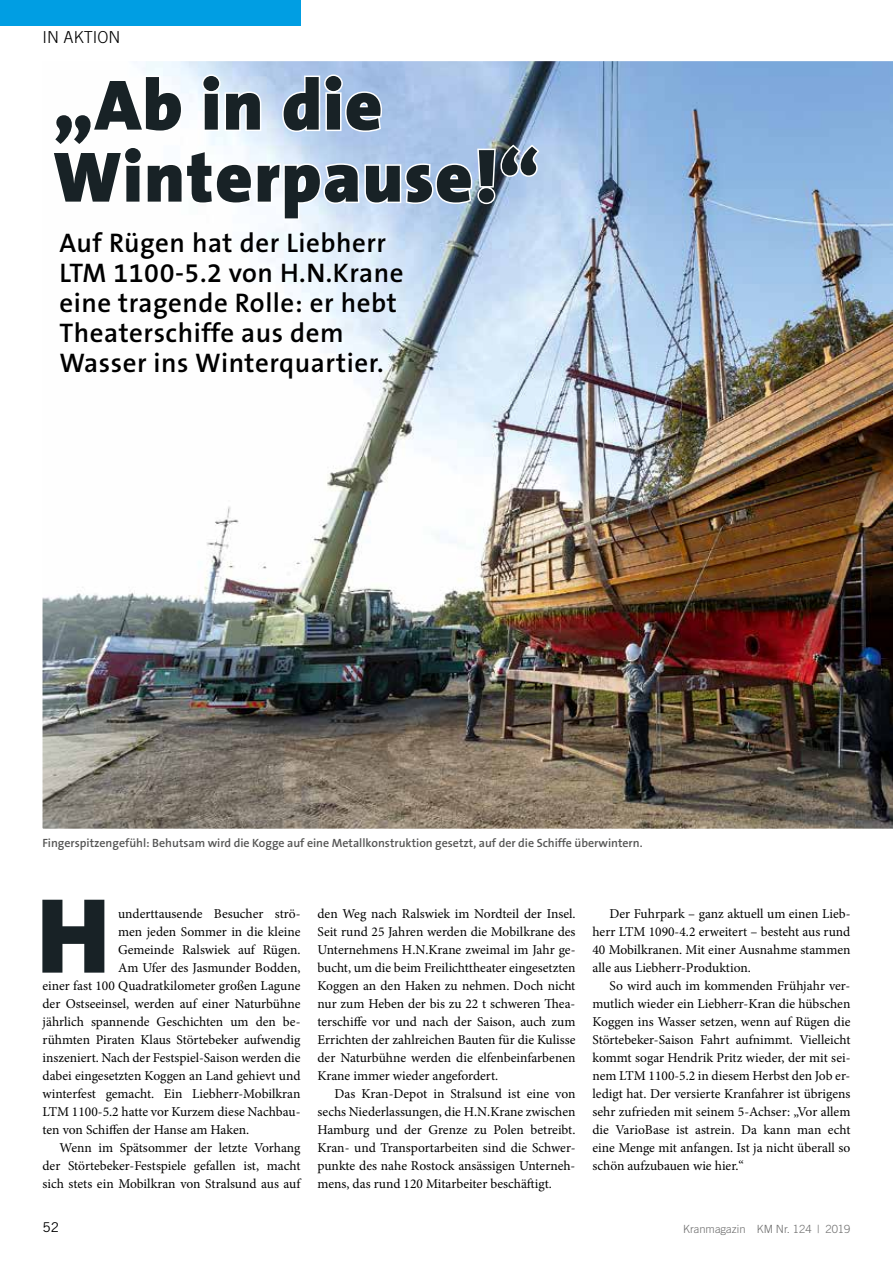
<style>
.page{position:relative;width:893px;height:1263px;background:#fff}
.page>*{position:absolute;margin:0;border:0;box-sizing:border-box;transform-origin:0 0}
.t1{font:900 108px "The Sans B9";color:#182226}
.t2{font:900 72px/72px "The Sans B9";letter-spacing:.02em;color:#182226}
.t3{font:600 27px/30px "The Sans B6";letter-spacing:.02em;color:#000}
.t4{font:300 16.5px "Trade Gothic";color:#000}
.t5{font:13.5px/18px "Minion Pro";color:#000;text-align:justify}
.t6{font:13.5px "Trade Gothic";color:#000}
.t7{font:600 12px "The Sans B6";color:#565655}
.t8{font:300 11.25px "Trade Gothic";color:#6e6e6e}
</style>
<div class="page">
<div style="left:0;top:0;width:300px;height:26px;background:#009ee3"></div>
<img style="left:42px;top:61px;width:851px;height:768px">
<svg style="left:50px;top:73px;width:491px;height:188px"></svg>
<p class="t4" style="left:43px;top:27px;width:79px">IN AKTION</p>
<h2 class="t2" style="left:53px;top:72px;width:488px">„Ab in die<br>Winterpause!“</h2>
<h3 class="t3" style="left:60px;top:229px;width:345px">Auf Rügen hat der Liebherr<br>LTM 1100-5.2 von H.N.Krane eine tragende Rolle: er hebt<br>Theaterschiffe aus dem<br>Wasser ins Winterquartier.</h3>
<p class="t7" style="left:43px;top:836px;width:602px">Fingerspitzengefühl: Behutsam wird die Kogge auf eine Metallkonstruktion gesetzt, auf der die Schiffe überwintern.</p>
<h1 class="t1" style="left:37px;top:878px;width:74px">H</h1>
<p class="t5" style="left:118px;top:905px;width:184px">underttausende Besucher strö-</p>
<p class="t5" style="left:118px;top:923px;width:184px">men jeden Sommer in die kleine</p>
<p class="t5" style="left:118px;top:941px;width:184px">Gemeinde Ralswiek auf Rügen.</p>
<p class="t5" style="left:118px;top:959px;width:184px">Am Ufer des Jasmunder Bodden,</p>
<p class="t5" style="left:43px;top:977px;width:259px">einer fast 100 Quadratkilometer großen Lagune</p>
<p class="t5" style="left:43px;top:995px;width:259px">der Ostseeinsel, werden auf einer Naturbühne</p>
<p class="t5" style="left:43px;top:1013px;width:259px">jährlich spannende Geschichten um den be-</p>
<p class="t5" style="left:43px;top:1031px;width:259px">rühmten Piraten Klaus Störtebeker aufwendig</p>
<p class="t5" style="left:43px;top:1049px;width:259px">inszeniert. Nach der Festspiel-Saison werden die</p>
<p class="t5" style="left:43px;top:1067px;width:259px">dabei eingesetzten Koggen an Land gehievt und</p>
<p class="t5" style="left:43px;top:1085px;width:259px">winterfest gemacht. Ein Liebherr-Mobilkran</p>
<p class="t5" style="left:43px;top:1103px;width:259px">LTM 1100-5.2 hatte vor Kurzem diese Nachbau-</p>
<p class="t5" style="left:43px;top:1121px;width:208px">ten von Schiffen der Hanse am Haken.</p>
<p class="t5" style="left:60px;top:1139px;width:242px">Wenn im Spätsommer der letzte Vorhang</p>
<p class="t5" style="left:43px;top:1157px;width:259px">der Störtebeker-Festspiele gefallen ist, macht</p>
<p class="t5" style="left:43px;top:1175px;width:259px">sich stets ein Mobilkran von Stralsund aus auf</p>
<p class="t5" style="left:317px;top:905px;width:259px">den Weg nach Ralswiek im Nordteil der Insel.<br>Seit rund 25 Jahren werden die Mobilkrane des Unternehmens H.N.Krane zweimal im Jahr ge&shy;bucht, um die beim Freilichttheater eingesetzten Koggen an den Haken zu nehmen. Doch nicht nur zum Heben der bis zu 22 t schweren Thea&shy;terschiffe vor und nach der Saison, auch zum Errichten der zahlreichen Bauten für die Kulisse der Naturbühne werden die elfenbeinfarbenen Krane immer wieder angefordert.</p>
<p class="t5" style="left:317px;top:1085px;width:259px;text-indent:17px">Das Kran-Depot in Stralsund ist eine von sechs Niederlassungen, die H.N.Krane zwischen Hamburg und der Grenze zu Polen betreibt.<br>Kran- und Transportarbeiten sind die Schwer&shy;punkte des nahe Rostock ansässigen Unterneh&shy;mens, das rund 120 Mitarbeiter beschäftigt.</p>
<p class="t5" style="left:592px;top:905px;width:259px;text-indent:17px">Der Fuhrpark – ganz aktuell um einen Lieb&shy;herr LTM 1090-4.2 erweitert – besteht aus rund 40 Mobilkranen. Mit einer Ausnahme stammen alle aus Liebherr-Produktion.</p>
<p class="t5" style="left:592px;top:977px;width:259px;text-indent:17px">So wird auch im kommenden Frühjahr ver&shy;mutlich wieder ein Liebherr-Kran die hübschen Koggen ins Wasser setzen, wenn auf Rügen die Störtebeker-Saison Fahrt aufnimmt. Vielleicht kommt sogar Hendrik Pritz wieder, der mit sei&shy;nem LTM 1100-5.2 in diesem Herbst den Job er&shy;ledigt hat. Der versierte Kranfahrer ist übrigens sehr zufrieden mit seinem 5-Achser: „Vor allem die VarioBase ist astrein. Da kann man echt eine Menge mit anfangen. Ist ja nicht überall so schön aufzubauen wie hier.“</p>
<p class="t6" style="left:43px;top:1219px;width:18px">52</p>
<p class="t8" style="left:683px;top:1222px;width:169px">Kranmagazin KM Nr. 124 | 2019</p>
</div>
